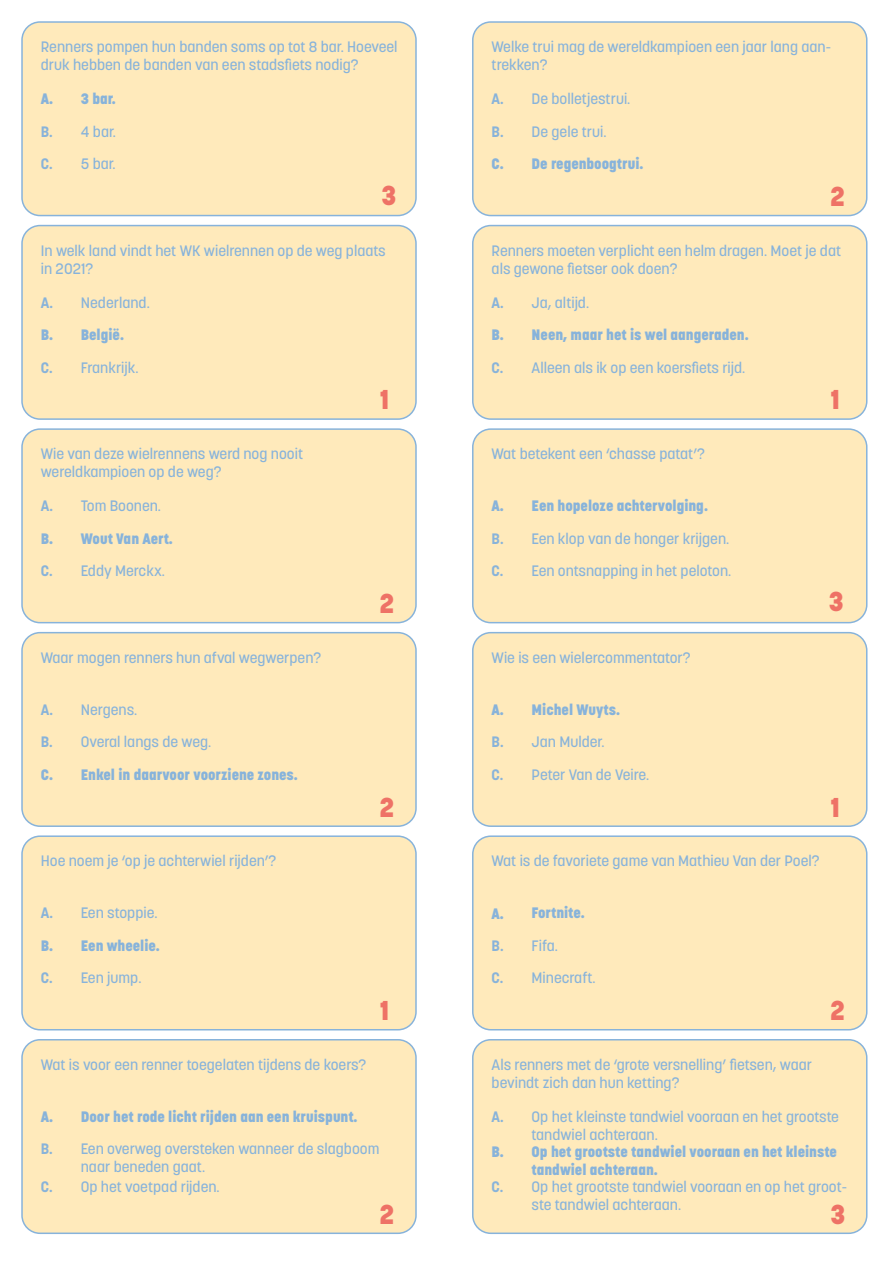
<style>
.page{position:relative;width:893px;height:1263px;background:#fff}
.page>*{position:absolute;margin:0;border:0;box-sizing:border-box;transform-origin:0 0}
.t1{font:800 27px "Korolev";color:#ee7266}
.t2{font:500 15px/18px "Korolev";color:#87b3db}
.t3{font:800 15px/18px "Korolev";color:#87b3db}
.t4{font:700 15px/32.5px "Korolev";color:#88b3da}
.t5{font:800 15px "Korolev";color:#88b3da}
</style>
<div class="page">
<div style="left:22px;top:22px;width:394px;height:194px;background:#ffeabb;border-radius:18px"></div>
<div style="left:21px;top:21px;width:396px;height:195px;border:2px solid #87b3db;border-radius:18px"></div>
<div style="left:473px;top:22px;width:394px;height:194px;background:#ffeabb;border-radius:18px"></div>
<div style="left:472px;top:21px;width:395px;height:195px;border:2px solid #87b3db;border-radius:18px"></div>
<div style="left:22px;top:226px;width:394px;height:193px;background:#ffeabb;border-radius:18px"></div>
<div style="left:21px;top:225px;width:396px;height:195px;border:2px solid #87b3db;border-radius:18px"></div>
<div style="left:473px;top:226px;width:394px;height:193px;background:#ffeabb;border-radius:18px"></div>
<div style="left:472px;top:225px;width:395px;height:195px;border:2px solid #87b3db;border-radius:18px"></div>
<div style="left:22px;top:429px;width:394px;height:194px;background:#ffeabb;border-radius:18px"></div>
<div style="left:21px;top:428px;width:396px;height:195px;border:2px solid #87b3db;border-radius:18px"></div>
<div style="left:473px;top:429px;width:394px;height:194px;background:#ffeabb;border-radius:18px"></div>
<div style="left:472px;top:428px;width:395px;height:195px;border:2px solid #87b3db;border-radius:18px"></div>
<div style="left:22px;top:633px;width:394px;height:193px;background:#ffeabb;border-radius:18px"></div>
<div style="left:21px;top:632px;width:396px;height:195px;border:2px solid #87b3db;border-radius:18px"></div>
<div style="left:473px;top:633px;width:394px;height:193px;background:#ffeabb;border-radius:18px"></div>
<div style="left:472px;top:632px;width:395px;height:195px;border:2px solid #87b3db;border-radius:18px"></div>
<div style="left:22px;top:836px;width:394px;height:194px;background:#ffeabb;border-radius:18px"></div>
<div style="left:21px;top:835px;width:396px;height:195px;border:2px solid #87b3db;border-radius:18px"></div>
<div style="left:473px;top:836px;width:394px;height:194px;background:#ffeabb;border-radius:18px"></div>
<div style="left:472px;top:835px;width:395px;height:195px;border:2px solid #87b3db;border-radius:18px"></div>
<div style="left:22px;top:1040px;width:394px;height:193px;background:#ffeabb;border-radius:18px"></div>
<div style="left:21px;top:1039px;width:396px;height:195px;border:2px solid #87b3db;border-radius:18px"></div>
<div style="left:473px;top:1040px;width:394px;height:193px;background:#ffeabb;border-radius:18px"></div>
<div style="left:472px;top:1039px;width:395px;height:195px;border:2px solid #87b3db;border-radius:18px"></div>
<p class="t2" style="left:41px;top:38px;width:358px">Renners pompen hun banden soms op tot 8 bar. Hoeveel druk hebben de banden van een stadsfiets nodig?</p>
<p class="t5" style="left:41px;top:90px;width:14px">A.</p>
<p class="t4" style="left:41px;top:115px;width:14px">B.<br>C.</p>
<p class="t3" style="left:81px;top:90px;width:36px">3 bar.</p>
<p class="t2" style="left:81px;top:115px;width:37px;line-height:32.5px">4 bar.<br>5 bar.</p>
<h1 class="t1" style="left:381px;top:178px;width:16px">3</h1>
<p class="t2" style="left:41px;top:242px;width:346px">In welk land vindt het WK wielrennen op de weg plaats in 2021?</p>
<p class="t4" style="left:41px;top:286px;width:14px">A.</p>
<p class="t5" style="left:41px;top:326px;width:14px">B.</p>
<p class="t4" style="left:41px;top:351px;width:13px">C.</p>
<p class="t2" style="left:81px;top:293px;width:71px">Nederland.</p>
<p class="t3" style="left:81px;top:326px;width:45px">België.</p>
<p class="t2" style="left:81px;top:358px;width:59px">Frankrijk.</p>
<p class="t2" style="left:41px;top:445px;width:264px">Wie van deze wielrennens werd nog nooit wereldkampioen op de weg?</p>
<p class="t4" style="left:41px;top:490px;width:14px">A.</p>
<p class="t5" style="left:41px;top:529px;width:14px">B.</p>
<p class="t4" style="left:41px;top:555px;width:13px">C.</p>
<p class="t2" style="left:81px;top:497px;width:82px">Tom Boonen.</p>
<p class="t3" style="left:81px;top:530px;width:94px">Wout Van Aert.</p>
<p class="t2" style="left:81px;top:562px;width:86px">Eddy Merckx.</p>
<p class="t2" style="left:41px;top:649px;width:282px">Waar mogen renners hun afval wegwerpen?</p>
<p class="t4" style="left:41px;top:693px;width:14px">A.<br>B.</p>
<p class="t5" style="left:41px;top:765px;width:14px">C.</p>
<p class="t2" style="left:81px;top:693px;width:132px;line-height:32.5px">Nergens.<br>Overal langs de weg.</p>
<p class="t3" style="left:81px;top:766px;width:219px">Enkel in daarvoor voorziene zones.</p>
<p class="t2" style="left:41px;top:852px;width:237px">Hoe noem je ‘op je achterwiel rijden’?</p>
<p class="t4" style="left:41px;top:897px;width:14px">A.</p>
<p class="t5" style="left:41px;top:936px;width:14px">B.</p>
<p class="t4" style="left:41px;top:962px;width:13px">C.</p>
<p class="t2" style="left:81px;top:904px;width:78px">Een stoppie.</p>
<p class="t3" style="left:81px;top:937px;width:81px">Een wheelie.</p>
<p class="t2" style="left:81px;top:969px;width:62px">Een jump.</p>
<h1 class="t1" style="left:380px;top:383px;width:11px">1</h1>
<h1 class="t1" style="left:380px;top:586px;width:16px">2</h1>
<h1 class="t1" style="left:380px;top:790px;width:16px">2</h1>
<h1 class="t1" style="left:380px;top:994px;width:11px">1</h1>
<p class="t2" style="left:41px;top:1056px;width:327px">Wat is voor een renner toegelaten tijdens de koers?</p>
<p class="t5" style="left:41px;top:1107px;width:14px">A.</p>
<p class="t4" style="left:41px;top:1133px;width:14px">B.</p>
<p class="t4" style="left:41px;top:1171px;width:13px">C.</p>
<p class="t3" style="left:81px;top:1108px;width:278px">Door het rode licht rijden aan een kruispunt.</p>
<p class="t2" style="left:81px;top:1140px;width:300px">Een overweg oversteken wanneer de slagboom naar beneden gaat.</p>
<p class="t2" style="left:81px;top:1178px;width:140px">Op het voetpad rijden.</p>
<h1 class="t1" style="left:380px;top:1197px;width:16px">2</h1>
<p class="t2" style="left:492px;top:38px;width:341px">Welke trui mag de wereldkampioen een jaar lang aan&shy;trekken?</p>
<p class="t4" style="left:492px;top:83px;width:14px">A.<br>B.</p>
<p class="t5" style="left:492px;top:155px;width:14px">C.</p>
<p class="t2" style="left:532px;top:83px;width:100px;line-height:32.5px">De bolletjestrui.<br>De gele trui.</p>
<p class="t3" style="left:532px;top:155px;width:113px">De regenboogtrui.</p>
<h1 class="t1" style="left:830px;top:179px;width:16px">2</h1>
<p class="t2" style="left:492px;top:242px;width:351px">Renners moeten verplicht een helm dragen. Moet je dat als gewone fietser ook doen?</p>
<p class="t4" style="left:492px;top:286px;width:14px">A.</p>
<p class="t5" style="left:492px;top:326px;width:14px">B.</p>
<p class="t4" style="left:492px;top:351px;width:13px">C.</p>
<p class="t2" style="left:532px;top:293px;width:59px">Ja, altijd.</p>
<p class="t3" style="left:532px;top:326px;width:219px">Neen, maar het is wel aangeraden.</p>
<p class="t2" style="left:532px;top:358px;width:215px">Alleen als ik op een koersfiets rijd.</p>
<p class="t2" style="left:492px;top:445px;width:215px">Wat betekent een ‘chasse patat’?</p>
<p class="t5" style="left:492px;top:497px;width:14px">A.</p>
<p class="t4" style="left:492px;top:522px;width:14px">B.<br>C.</p>
<p class="t3" style="left:532px;top:497px;width:178px">Een hopeloze achtervolging.</p>
<p class="t2" style="left:532px;top:522px;width:201px;line-height:32.5px">Een klop van de honger krijgen.<br>Een ontsnapping in het peloton.</p>
<h1 class="t1" style="left:830px;top:383px;width:11px">1</h1>
<h1 class="t1" style="left:829px;top:584px;width:16px">3</h1>
<p class="t2" style="left:492px;top:649px;width:201px">Wie is een wielercommentator?</p>
<p class="t5" style="left:492px;top:700px;width:14px">A.</p>
<p class="t4" style="left:492px;top:726px;width:14px">B.<br>C.</p>
<p class="t3" style="left:532px;top:701px;width:90px">Michel Wuyts.</p>
<p class="t2" style="left:532px;top:726px;width:119px;line-height:32.5px">Jan Mulder.<br>Peter Van de Veire.</p>
<h1 class="t1" style="left:830px;top:790px;width:11px">1</h1>
<p class="t2" style="left:492px;top:852px;width:330px">Wat is de favoriete game van Mathieu Van der Poel?</p>
<p class="t5" style="left:492px;top:904px;width:14px">A.</p>
<p class="t4" style="left:492px;top:929px;width:14px">B.<br>C.</p>
<p class="t3" style="left:532px;top:904px;width:55px">Fortnite.</p>
<p class="t2" style="left:532px;top:929px;width:66px;line-height:32.5px">Fifa.<br>Minecraft.</p>
<h1 class="t1" style="left:830px;top:994px;width:16px">2</h1>
<p class="t2" style="left:492px;top:1056px;width:322px">Als renners met de ‘grote versnelling’ fietsen, waar bevindt zich dan hun ketting?</p>
<p class="t4" style="left:492px;top:1100px;width:14px">A.</p>
<p class="t5" style="left:492px;top:1142px;width:14px">B.</p>
<p class="t4" style="left:492px;top:1171px;width:13px">C.</p>
<p class="t2" style="left:532px;top:1107px;width:309px">Op het kleinste tandwiel vooraan en het grootste tandwiel achteraan.</p>
<p class="t3" style="left:532px;top:1142px;width:307px">Op het grootste tandwiel vooraan en het kleinste tandwiel achteraan.</p>
<p class="t2" style="left:532px;top:1178px;width:317px">Op het grootste tandwiel vooraan en op het groot&shy;ste tandwiel achteraan.</p>
<h1 class="t1" style="left:830px;top:1197px;width:16px">3</h1>
</div>
